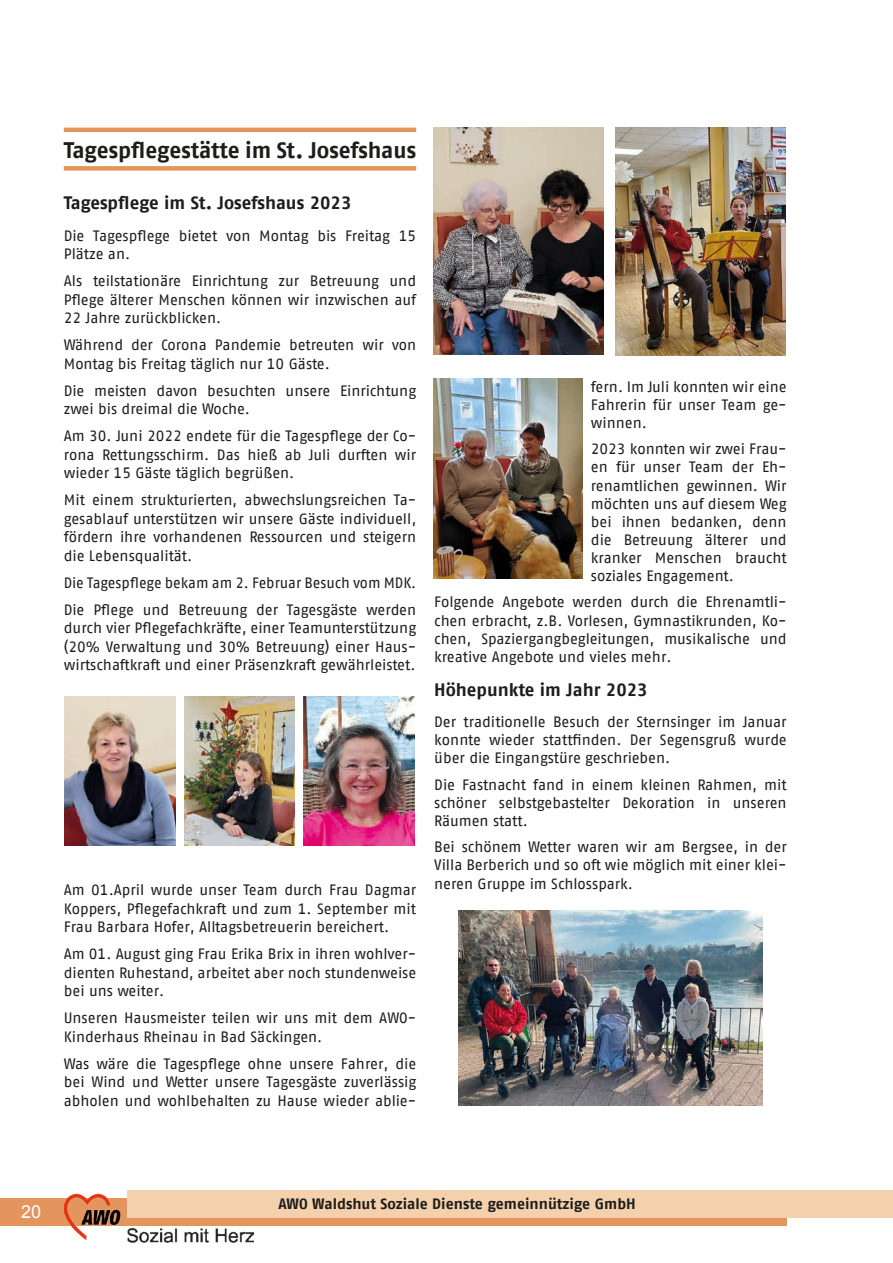
<style>
.page{position:relative;width:893px;height:1263px;background:#fff}
.page>*{position:absolute;margin:0;border:0;box-sizing:border-box;transform-origin:0 0}
.t1{font:700 22.5px "AWO Fago Office";letter-spacing:-.005em;color:#1d1d1b}
.t2{font:700 18px "AWO Fago Office";letter-spacing:-.005em;color:#1d1d1b}
.t3{font:18px "Arial";color:#fff}
.t4{font:15px/18.5px "AWO Fago Office";color:#1d1d1b;text-align:justify}
.t5{font:700 15px "AWO Fago Office";color:#1d1d1b}
</style>
<div class="page">
<div style="left:0;top:1198px;width:787px;height:27px;background:#e4955e"></div>
<div style="left:128px;top:1190px;width:765px;height:27px;background:#f4d0ad"></div>
<img style="left:57px;top:1190px;width:196px;height:53px">
<hr style="left:64px;top:128px;width:352px;height:4px;background:#e4955e">
<div style="left:64px;top:166px;width:352px;height:5px;background:#e4955e"></div>
<img style="left:303px;top:696px;width:111px;height:149px">
<img style="left:434px;top:379px;width:148px;height:199px">
<img style="left:65px;top:696px;width:111px;height:149px">
<img style="left:616px;top:128px;width:169px;height:227px">
<img style="left:458px;top:910px;width:304px;height:196px">
<img style="left:184px;top:696px;width:111px;height:149px">
<img style="left:434px;top:128px;width:169px;height:226px">
<h1 class="t1" style="left:64px;top:137px;width:354px">Tagespflegestätte im St. Josefshaus</h1>
<p class="t2" style="left:64px;top:193px;width:289px">Tagespflege im St. Josefshaus 2023</p>
<p class="t4" style="left:64px;top:226px;width:354px">Die Tagespflege bietet von Montag bis Freitag 15<br>Plätze an.</p>
<p class="t4" style="left:64px;top:272px;width:354px">Als teilstationäre Einrichtung zur Betreuung und Pflege älterer Menschen können wir inzwischen auf 22 Jahre zurückblicken.</p>
<p class="t4" style="left:64px;top:336px;width:354px">Während der Corona Pandemie betreuten wir von<br>Montag bis Freitag täglich nur 10 Gäste.</p>
<p class="t4" style="left:64px;top:381px;width:354px">Die meisten davon besuchten unsere Einrichtung zwei bis dreimal die Woche.</p>
<p class="t4" style="left:64px;top:427px;width:354px">Am 30. Juni 2022 endete für die Tagespflege der Co&shy;rona Rettungsschirm. Das hieß ab Juli durften wir wieder 15 Gäste täglich begrüßen.</p>
<p class="t4" style="left:64px;top:491px;width:354px">Mit einem strukturierten, abwechslungsreichen Ta&shy;gesablauf unterstützen wir unsere Gäste individuell, fördern ihre vorhandenen Ressourcen und steigern die Lebensqualität.</p>
<p class="t4" style="left:64px;top:569px;width:354px;line-height:27px">Die Tagespflege bekam am 2. Februar Besuch vom MDK.<br>Die Pflege und Betreuung der Tagesgäste werden</p>
<p class="t4" style="left:64px;top:618px;width:354px">durch vier Pflegefachkräfte, einer Teamunterstützung (20% Verwaltung und 30% Betreuung) einer Haus&shy;wirtschaftkraft und einer Präsenzkraft gewährleistet.</p>
<p class="t4" style="left:64px;top:880px;width:354px">Am 01.April wurde unser Team durch Frau Dagmar Koppers, Pflegefachkraft und zum 1. September mit Frau Barbara Hofer, Alltagsbetreuerin bereichert.</p>
<p class="t4" style="left:64px;top:944px;width:354px">Am 01. August ging Frau Erika Brix in ihren wohlver&shy;dienten Ruhestand, arbeitet aber noch stundenweise bei uns weiter.</p>
<p class="t4" style="left:64px;top:1008px;width:354px">Unseren Hausmeister teilen wir uns mit dem AWO-<br>Kinderhaus Rheinau in Bad Säckingen.</p>
<p class="t4" style="left:64px;top:1054px;width:354px">Was wäre die Tagespflege ohne unsere Fahrer, die bei Wind und Wetter unsere Tagesgäste zuverlässig abholen und wohlbehalten zu Hause wieder ablie-</p>
<p class="t4" style="left:591px;top:377px;width:197px;line-height:18px">fern. Im Juli konnten wir eine Fahrerin für unser Team ge&shy;winnen.</p>
<p class="t4" style="left:591px;top:440px;width:197px;line-height:18px">2023 konnten wir zwei Frau&shy;en für unser Team der Eh&shy;renamtlichen gewinnen. Wir möchten uns auf diesem Weg bei ihnen bedanken, denn die Betreuung älterer und kranker Menschen braucht soziales Engagement.</p>
<p class="t4" style="left:434px;top:593px;width:354px">Folgende Angebote werden durch die Ehrenamtli&shy;chen erbracht, z.B. Vorlesen, Gymnastikrunden, Ko&shy;chen, Spaziergangbegleitungen, musikalische und kreative Angebote und vieles mehr.</p>
<p class="t2" style="left:434px;top:679px;width:215px">Höhepunkte im Jahr 2023</p>
<p class="t4" style="left:434px;top:712px;width:354px">Der traditionelle Besuch der Sternsinger im Januar konnte wieder stattfinden. Der Segensgruß wurde über die Eingangstüre geschrieben.</p>
<p class="t4" style="left:434px;top:775px;width:354px">Die Fastnacht fand in einem kleinen Rahmen, mit schöner selbstgebastelter Dekoration in unseren Räumen statt.</p>
<p class="t4" style="left:434px;top:838px;width:354px">Bei schönem Wetter waren wir am Bergsee, in der Villa Berberich und so oft wie möglich mit einer klei&shy;neren Gruppe im Schlosspark.</p>
<p class="t3" style="left:21px;top:1200px;width:22px">20</p>
<p class="t5" style="left:278px;top:1195px;width:359px">AWO Waldshut Soziale Dienste gemeinnützige GmbH</p>
</div>
